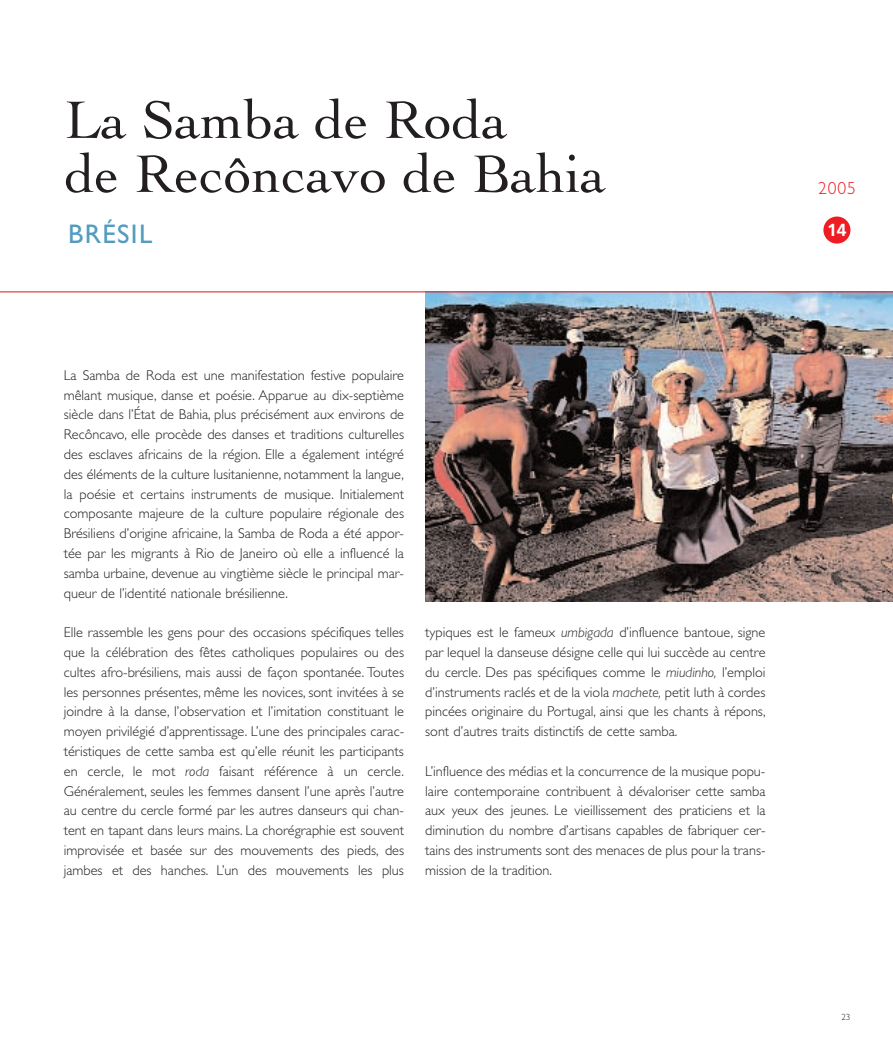
<style>
.page{position:relative;width:893px;height:1063px;background:#fff}
.page>*{position:absolute;margin:0;border:0;box-sizing:border-box;transform-origin:0 0}
.t1{font:55.5px/54px "Cochin";color:#231f20}
.t2{font:27px "Gill Sans";letter-spacing:.05em;color:#529cbe}
.t3{font:300 17.55px "Gill Sans";color:#ee1d23}
.t4{font:700 17.55px "Frutiger";color:#fff}
.t5{font:300 14.25px/19.8px "Gill Sans";color:#231f20;text-align:justify}
.t6{font:300 9px "Gill Sans";color:#231f20}
.s1{font-style:italic}
</style>
<div class="page">
<img style="left:425px;top:293px;width:468px;height:309px">
<div style="left:823px;top:217px;width:27px;height:27px;background:#ee1d23;border-radius:50%"></div>
<hr style="left:0;top:292px;width:893px;height:1px;background:#d7171f">
<h1 class="t1" style="left:65px;top:98px;width:543px">La Samba de Roda<br>de Recôncavo de Bahia</h1>
<h2 class="t2" style="left:68px;top:224px;width:86px">BRÉSIL</h2>
<p class="t4" style="left:827px;top:223px;width:21px">14</p>
<p class="t3" style="left:818px;top:181px;width:39px">2005</p>
<p class="t5" style="left:64px;top:366px;width:342px">La Samba de Roda est une manifestation festive populaire mêlant musique, danse et poésie. Apparue au dix-septième siècle dans l’État de Bahia, plus précisément aux environs de Recôncavo, elle procède des danses et traditions culturelles des esclaves africains de la région. Elle a également intégré des éléments de la culture lusitanienne, notamment la langue, la poésie et certains instruments de musique. Initialement composante majeure de la culture populaire régionale des Brésiliens d’origine africaine, la Samba de Roda a été appor&shy;tée par les migrants à Rio de Janeiro où elle a influencé la samba urbaine, devenue au vingtième siècle le principal mar&shy;queur de l’identité nationale brésilienne.</p>
<p class="t5" style="left:64px;top:624px;width:342px">Elle rassemble les gens pour des occasions spécifiques telles que la célébration des fêtes catholiques populaires ou des cultes afro-brésiliens, mais aussi de façon spontanée. Toutes les personnes présentes, même les novices, sont invitées à se joindre à la danse, l’observation et l’imitation constituant le moyen privilégié d’apprentissage. L’une des principales carac&shy;téristiques de cette samba est qu’elle réunit les participants en cercle, le mot <span class="s1">roda</span> faisant référence à un cercle.<br>Généralement, seules les femmes dansent l’une après l’autre au centre du cercle formé par les autres danseurs qui chan&shy;tent en tapant dans leurs mains. La chorégraphie est souvent improvisée et basée sur des mouvements des pieds, des jambes et des hanches. L’un des mouvements les plus</p>
<p class="t5" style="left:425px;top:624px;width:342px">typiques est le fameux <span class="s1">umbigada</span> d’influence bantoue, signe par lequel la danseuse désigne celle qui lui succède au centre du cercle. Des pas spécifiques comme le <span class="s1">miudinho,</span> l’emploi d’instruments raclés et de la viola <span class="s1">machete,</span> petit luth à cordes pincées originaire du Portugal, ainsi que les chants à répons, sont d’autres traits distinctifs de cette samba.</p>
<p class="t5" style="left:425px;top:762px;width:342px">L’influence des médias et la concurrence de la musique popu&shy;laire contemporaine contribuent à dévaloriser cette samba aux yeux des jeunes. Le vieillissement des praticiens et la diminution du nombre d’artisans capables de fabriquer cer&shy;tains des instruments sont des menaces de plus pour la trans&shy;mission de la tradition.</p>
<p class="t6" style="left:841px;top:1014px;width:10px">23</p>
</div>
